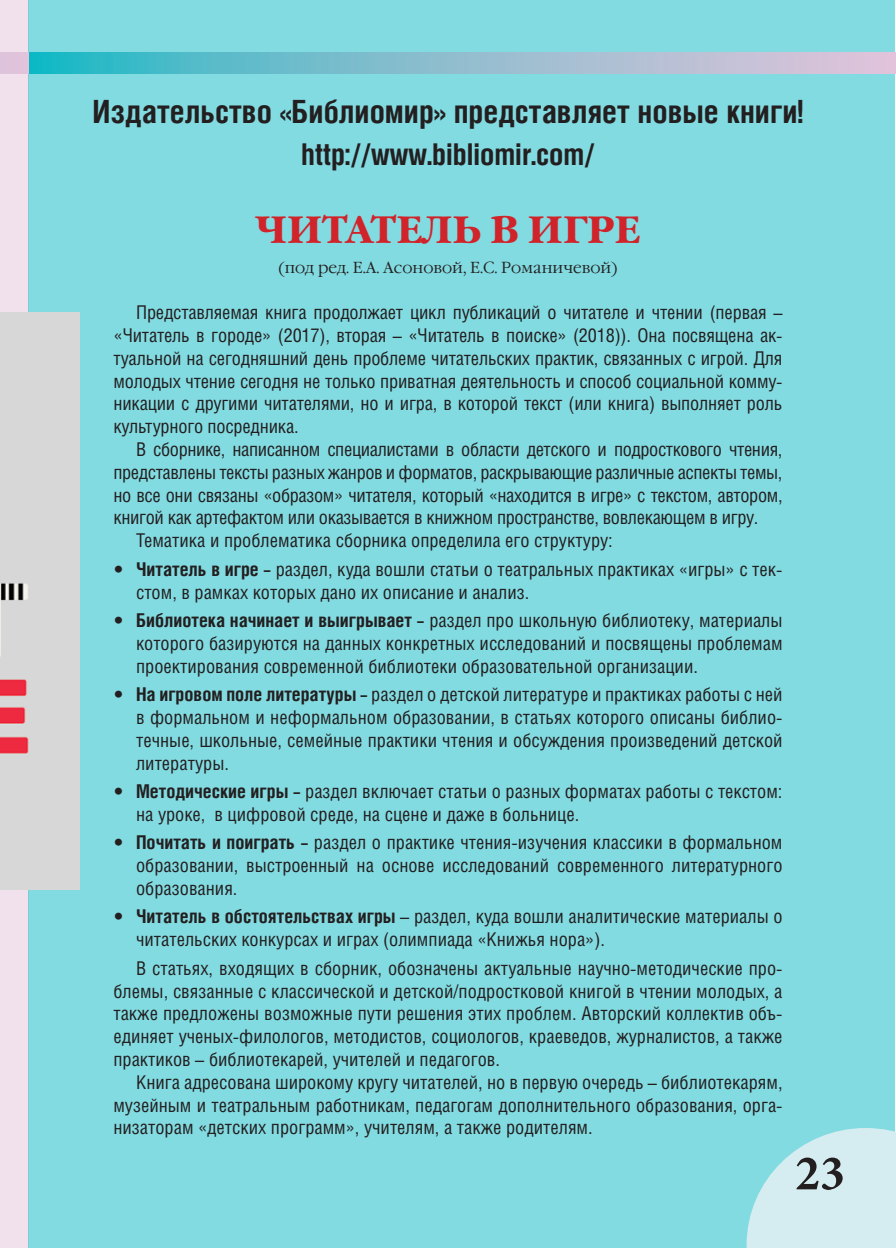
<style>
.page{position:relative;width:896px;height:1248px;background:#fff}
.page>*{position:absolute;margin:0;border:0;box-sizing:border-box;transform-origin:0 0}
.t1{font:700 50px "Minion Pro";color:#231f20}
.t2{font:700 38px "Garamond C";color:#d1232a}
.t3{font:700 32px "Helios Cond C";color:#231f20}
.t4{font:700 30px "Helios Cond C";color:#231f20}
.t5{font:19px/22.8px "Helios Cond C";color:#231f20;text-align:justify}
.t6{font:19px "Helios Cond C";letter-spacing:-.02em;color:#231f20}
.t7{font:300 16px "Garamond C";color:#231f20}
.s1{font-weight:700}
</style>
<div class="page">
<div style="left:0;top:0;width:28px;height:1247px;background:#f0e1ed"></div>
<div style="left:28px;top:0;width:866px;height:1247px;background:#82dbe1"></div>
<svg style="left:28px;top:53px;width:867px;height:21px;background:#8abdcf"></svg>
<div style="left:0;top:53px;width:28px;height:21px;background:#dfc3db"></div>
<svg style="left:746px;top:1127px;width:150px;height:120px"></svg>
<div style="left:0;top:312px;width:79px;height:577px;background:#d7d7d7"></div>
<h3 class="t3" style="left:92px;top:93px;width:712px">Издательство «Библиомир» представляет новые книги!</h3>
<h3 class="t4" style="left:301px;top:136px;width:295px">http://www.bibliomir.com/</h3>
<h2 class="t2" style="left:255px;top:208px;width:387px">Читатель в игре</h2>
<p class="t7" style="left:278px;top:259px;width:342px">(под ред. Е.А. Асоновой, Е.С. Романичевой)</p>
<p class="t5" style="left:113px;top:300px;width:671px;text-indent:23px">Представляемая книга продолжает цикл публикаций о читателе и чтении (первая – «Читатель в городе» (2017), вторая – «Читатель в поиске» (2018)). Она посвящена ак&shy;туальной на сегодняшний день проблеме читательских практик, связанных с игрой. Для молодых чтение сегодня не только приватная деятельность и способ социальной комму&shy;никации с другими читателями, но и игра, в которой текст (или книга) выполняет роль культурного посредника.</p>
<p class="t6" style="left:136px;top:438px;width:648px">В сборнике, написанном специалистами в области детского и подросткового чтения,</p>
<p class="t6" style="left:113px;top:460px;width:670px">представлены тексты разных жанров и форматов, раскрывающие различные аспекты темы,</p>
<p class="t6" style="left:113px;top:483px;width:670px">но все они связаны «образом» читателя, который «находится в игре» с текстом, автором,</p>
<p class="t6" style="left:113px;top:506px;width:646px">книгой как артефактом или оказывается в книжном пространстве, вовлекающем в игру.</p>
<p class="t5" style="left:136px;top:528px;width:478px">Тематика и проблематика сборника определила его структуру:</p>
<p class="t5" style="left:136px;top:557px;width:648px;text-indent:-23px"><span class="s1">• Читатель в игре –</span> раздел, куда вошли статьи о театральных практиках «игры» с тек&shy;стом, в рамках которых дано их описание и анализ.</p>
<p class="t5" style="left:136px;top:608px;width:648px;text-indent:-23px"><span class="s1">• Библиотека начинает и выигрывает –</span> раздел про школьную библиотеку, материалы которого базируются на данных конкретных исследований и посвящены проблемам проектирования современной библиотеки образовательной организации.</p>
<p class="t5" style="left:136px;top:682px;width:648px;text-indent:-23px"><span class="s1">• На игровом поле литературы –</span> раздел о детской литературе и практиках работы с ней в формальном и неформальном образовании, в статьях которого описаны библио&shy;течные, школьные, семейные практики чтения и обсуждения произведений детской литературы.</p>
<p class="t5" style="left:136px;top:779px;width:648px;text-indent:-23px"><span class="s1">• Методические игры –</span> раздел включает статьи о разных форматах работы с текстом: на уроке, в цифровой среде, на сцене и даже в больнице.</p>
<p class="t5" style="left:136px;top:830px;width:648px;text-indent:-23px"><span class="s1">• Почитать и поиграть –</span> раздел о практике чтения-изучения классики в формальном образовании, выстроенный на основе исследований современного литературного образования.</p>
<p class="t5" style="left:136px;top:904px;width:648px;text-indent:-23px"><span class="s1">• Читатель в обстоятельствах игры</span> – раздел, куда вошли аналитические материалы о читательских конкурсах и играх (олимпиада «Книжья нора»).</p>
<p class="t5" style="left:113px;top:956px;width:671px;text-indent:23px">В статьях, входящих в сборник, обозначены актуальные научно-методические про&shy;блемы, связанные с классической и детской/подростковой книгой в чтении молодых, а также предложены возможные пути решения этих проблем. Авторский коллектив объ&shy;единяет ученых-филологов, методистов, социологов, краеведов, журналистов, а также практиков – библиотекарей, учителей и педагогов.</p>
<p class="t5" style="left:113px;top:1070px;width:671px;text-indent:23px">Книга адресована широкому кругу читателей, но в первую очередь – библиотекарям, музейным и театральным работникам, педагогам дополнительного образования, орга&shy;низаторам «детских программ», учителям, а также родителям.</p>
<h1 class="t1" style="left:795px;top:1137px;width:51px">23</h1>
</div>
